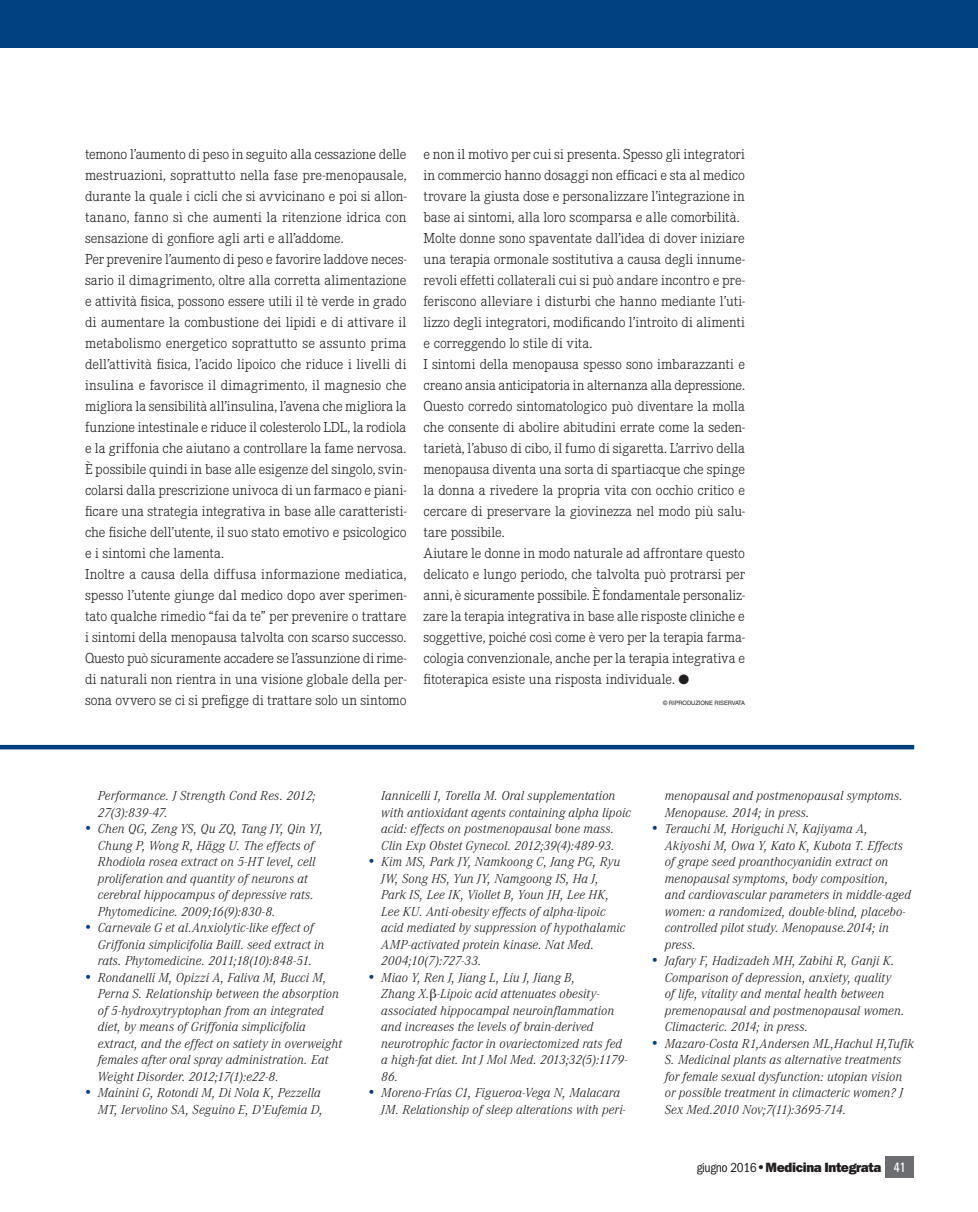
<style>
.page{position:relative;width:978px;height:1212px;background:#fff}
.page>*{position:absolute;margin:0;border:0;box-sizing:border-box;transform-origin:0 0}
.t1{font:15px/21px "Corporate E Light";color:#231f20}
.t2{font:italic 13.5px/16.5px "Corporate A Light";letter-spacing:.005em;color:#231f20}
.t3{font:13.5px "ITC Franklin Gothic Std Hvy";letter-spacing:-.025em;color:#231f20}
.t4{font:6px "Helvetica LT Std";letter-spacing:-.01em;color:#231f20}
.s1{color:#014081}
.s2{font-family:"ITC Franklin Gothic Std";font-stretch:condensed}
.s3{font-family:"Univers LT Std";font-stretch:condensed}
.s4{font-family:"Univers LT Std";font-stretch:condensed;color:#fff}
</style>
<div class="page">
<div style="left:0;top:0;width:978px;height:48px;background:#014081"></div>
<div style="left:885px;top:1156px;width:29px;height:21px;background:#6c6d70"></div>
<hr style="left:0;top:745px;width:914px;height:4px;background:#014081">
<p class="t1" style="left:85px;top:144px;width:323px">temono l’aumento di peso in seguito alla cessazione delle mestruazioni, soprattutto nella fase pre-menopausale, durante la quale i cicli che si avvicinano e poi si allon&shy;tanano, fanno sì che aumenti la ritenzione idrica con sensazione di gonfiore agli arti e all’addome.<br>Per prevenire l’aumento di peso e favorire laddove neces&shy;sario il dimagrimento, oltre alla corretta alimentazione e attività fisica, possono essere utili il tè verde in grado di aumentare la combustione dei lipidi e di attivare il metabolismo energetico soprattutto se assunto prima dell’attività fisica, l’acido lipoico che riduce i livelli di insulina e favorisce il dimagrimento, il magnesio che migliora la sensibilità all’insulina, l’avena che migliora la funzione intestinale e riduce il colesterolo LDL, la rodiola e la griffonia che aiutano a controllare la fame nervosa.<br>È possibile quindi in base alle esigenze del singolo, svin&shy;colarsi dalla prescrizione univoca di un farmaco e piani&shy;ficare una strategia integrativa in base alle caratteristi&shy;che fisiche dell’utente, il suo stato emotivo e psicologico e i sintomi che lamenta.<br>Inoltre a causa della diffusa informazione mediatica, spesso l’utente giunge dal medico dopo aver sperimen&shy;tato qualche rimedio “fai da te” per prevenire o trattare i sintomi della menopausa talvolta con scarso successo.<br>Questo può sicuramente accadere se l’assunzione di rime&shy;di naturali non rientra in una visione globale della per&shy;sona ovvero se ci si prefigge di trattare solo un sintomo</p>
<p class="t1" style="left:423px;top:144px;width:323px">e non il motivo per cui si presenta. Spesso gli integratori in commercio hanno dosaggi non efficaci e sta al medico trovare la giusta dose e personalizzare l’integrazione in base ai sintomi, alla loro scomparsa e alle comorbilità.<br>Molte donne sono spaventate dall’idea di dover iniziare una terapia ormonale sostitutiva a causa degli innume&shy;revoli effetti collaterali cui si può andare incontro e pre&shy;feriscono alleviare i disturbi che hanno mediante l’uti&shy;lizzo degli integratori, modificando l’introito di alimenti e correggendo lo stile di vita.<br>I sintomi della menopausa spesso sono imbarazzanti e creano ansia anticipatoria in alternanza alla depressione.<br>Questo corredo sintomatologico può diventare la molla che consente di abolire abitudini errate come la seden&shy;tarietà, l’abuso di cibo, il fumo di sigaretta. L’arrivo della menopausa diventa una sorta di spartiacque che spinge la donna a rivedere la propria vita con occhio critico e cercare di preservare la giovinezza nel modo più salu&shy;tare possibile.<br>Aiutare le donne in modo naturale ad affrontare questo delicato e lungo periodo, che talvolta può protrarsi per anni, è sicuramente possibile. È fondamentale personaliz&shy;zare la terapia integrativa in base alle risposte cliniche e soggettive, poiché così come è vero per la terapia farma&shy;cologia convenzionale, anche per la terapia integrativa e fitoterapica esiste una risposta individuale. ●</p>
<p class="t4" style="left:663px;top:699px;width:83px">© RIPRODUZIONE RISERVATA</p>
<p class="t2" style="left:98px;top:788px;width:220px">Performance. J Strength Cond Res. 2012;<br>27(3):839-47.</p>
<p class="t2" style="left:98px;top:821px;width:227px;text-indent:-13px"><span class="s1">•</span> Chen QG, Zeng YS, Qu ZQ, Tang JY, Qin YJ, Chung P, Wong R, Hägg U. The effects of Rhodiola rosea extract on 5-HT level, cell proliferation and quantity of neurons at cerebral hippocampus of depressive rats.<br>Phytomedicine. 2009;16(9):830-8.</p>
<p class="t2" style="left:98px;top:920px;width:228px;text-indent:-13px"><span class="s1">•</span> Carnevale G et al.Anxiolytic-like effect of<br>Griffonia simplicifolia Baill. seed extract in rats. Phytomedicine. 2011;18(10):848-51.</p>
<p class="t2" style="left:98px;top:969px;width:246px;text-indent:-13px"><span class="s1">•</span> Rondanelli M, Opizzi A, Faliva M, Bucci M, Perna S. Relationship between the absorption of 5-hydroxytryptophan from an integrated diet, by means of Griffonia simplicifolia extract, and the effect on satiety in overweight females after oral spray administration. Eat Weight Disorder. 2012;17(1):e22-8.</p>
<p class="t2" style="left:85px;top:1084px;width:239px;text-align:right"><span class="s1">•</span> Mainini G, Rotondi M, Di Nola K, Pezzella<br>MT, Iervolino SA, Seguino E, D’Eufemia D,</p>
<p class="t2" style="left:381px;top:787px;width:251px">Iannicelli I, Torella M. Oral supplementation with antioxidant agents containing alpha lipoic acid: effects on postmenopausal bone mass.<br>Clin Exp Obstet Gynecol. 2012;39(4):489-93.</p>
<p class="t2" style="left:381px;top:853px;width:245px;text-indent:-13px"><span class="s1">•</span> Kim MS, Park JY, Namkoong C, Jang PG, Ryu JW, Song HS, Yun JY, Namgoong IS, Ha J, Park IS, Lee IK, Viollet B, Youn JH, Lee HK, Lee KU. Anti-obesity effects of alpha-lipoic acid mediated by suppression of hypothalamic AMP-activated protein kinase. Nat Med.<br>2004;10(7):727-33.</p>
<p class="t2" style="left:381px;top:969px;width:247px;text-indent:-13px"><span class="s1">•</span> Miao Y, Ren J, Jiang L, Liu J, Jiang B,<br>Zhang X. -Lipoic acid attenuates obesity&shy;associated hippocampal neuroinflammation and increases the levels of brain-derived neurotrophic factor in ovariectomized rats fed a high-fat diet. Int J Mol Med. 2013;32(5):1179- 86.</p>
<p class="t2" style="left:381px;top:1084px;width:246px;text-indent:-13px"><span class="s1">•</span> Moreno-Frías C1, Figueroa-Vega N, Malacara<br>JM. Relationship of sleep alterations with peri-</p>
<p class="t2" style="left:665px;top:787px;width:240px">menopausal and postmenopausal symptoms.<br>Menopause. 2014; in press.</p>
<p class="t2" style="left:665px;top:820px;width:248px;text-indent:-13px"><span class="s1">•</span> Terauchi M, Horiguchi N, Kajiyama A, Akiyoshi M, Owa Y, Kato K, Kubota T. Effects of grape seed proanthocyanidin extract on menopausal symptoms, body composition, and cardiovascular parameters in middle-aged women: a randomized, double-blind, placebo&shy;controlled pilot study. Menopause.2014; in press.</p>
<p class="t2" style="left:665px;top:952px;width:241px;text-indent:-13px"><span class="s1">•</span> Jafary F, Hadizadeh MH, Zabihi R, Ganji K.<br>Comparison of depression, anxiety, quality of life, vitality and mental health between premenopausal and postmenopausal women.<br>Climacteric. 2014; in press.</p>
<p class="t2" style="left:665px;top:1035px;width:251px;text-indent:-13px"><span class="s1">•</span> Mazaro-Costa R1,Andersen ML,Hachul H,Tufik S. Medicinal plants as alternative treatments for female sexual dysfunction: utopian vision or possible treatment in climacteric women? J Sex Med.2010 Nov;7(11):3695-714.</p>
<p class="t3" style="left:697px;top:1159px;width:210px"><span class="s2">giugno 2016</span> <span class="s3">•</span> Medicina Integrata <span class="s4">41</span></p>
</div>
